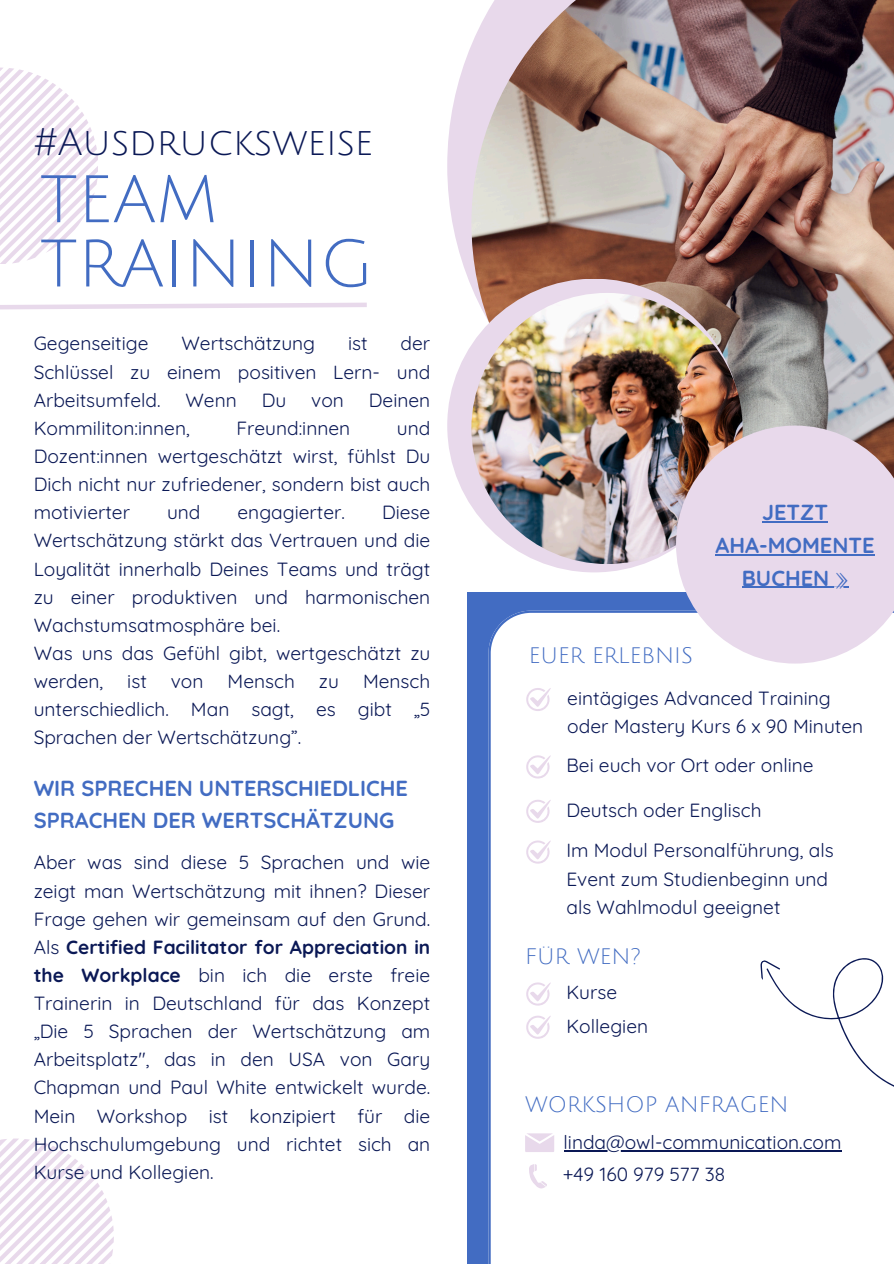
<style>
.page{position:relative;width:894px;height:1264px;background:#fff}
.page>*{position:absolute;margin:0;border:0;box-sizing:border-box;transform-origin:0 0}
.t1{font:65.55px/64.2px "Julius Sans One";color:#426cc2}
.t2{font:37.35px "Julius Sans One";color:#0a1855}
.t3{font:700 21.75px/32.7px "Quicksand";color:#426cc2}
.t4{font:21.75px "Julius Sans One";color:#426cc2}
.t5{font:19.05px/28.2px "Quicksand";color:#0a1855;text-align:justify}
.s1{font-weight:700}
.s2{font-family:"Free Mono";font-weight:400}
</style>
<div class="page">
<svg style="left:447px;top:47px;width:24px;height:431px"></svg>
<img style="left:471px;top:0;width:422px;height:513px">
<div style="left:467px;top:592px;width:426px;height:671px;background:#426cc2"></div>
<div style="left:447px;top:279px;width:293px;height:293px;background:#e8d9eb;border-radius:50%"></div>
<img style="left:471px;top:293px;width:271px;height:271px;border-radius:50%">
<div style="left:488px;top:610px;width:405px;height:653px;background:#fff"></div>
<svg style="left:0;top:68px;width:98px;height:196px"></svg>
<div style="left:754px;top:870px;width:139px;height:281px;background:#fff"></div>
<svg style="left:0;top:1138px;width:114px;height:125px"></svg>
<svg style="left:528px;top:1163px;width:18px;height:25px"></svg>
<svg style="left:525px;top:1133px;width:29px;height:18px"></svg>
<hr style="left:563px;top:1149px;width:278px;height:2px;background:#0a1855">
<svg style="left:525px;top:687px;width:25px;height:24px"></svg>
<svg style="left:525px;top:755px;width:25px;height:23px"></svg>
<svg style="left:525px;top:799px;width:25px;height:24px"></svg>
<svg style="left:525px;top:840px;width:25px;height:23px"></svg>
<svg style="left:0;top:302px;width:367px;height:8px"></svg>
<svg style="left:525px;top:982px;width:25px;height:23px"></svg>
<svg style="left:525px;top:1015px;width:25px;height:23px"></svg>
<svg style="left:675px;top:425px;width:218px;height:238px;fill:#e8d9eb"></svg>
<hr style="left:761px;top:521px;width:66px;height:1px;background:#426cc2">
<hr style="left:715px;top:554px;width:159px;height:1px;background:#426cc2">
<hr style="left:741px;top:587px;width:107px;height:1px;background:#426cc2">
<h1 class="t2" style="left:34px;top:122px;width:341px">#Ausdrucksweise</h1>
<p class="t1" style="left:40px;top:169px;width:335px">TEAM<br>TRAINING</p>
<p class="t5" style="left:34px;top:329px;width:398px;text-indent:367px">der Schlüssel zu einem positiven Lern- und Arbeitsumfeld.</p>
<p class="t5" style="left:34px;top:329px;width:116px">Gegenseitige</p>
<p class="t5" style="left:181px;top:329px;width:135px">Wertschätzung</p>
<p class="t5" style="left:348px;top:329px;width:21px">ist</p>
<p class="t5" style="left:185px;top:385px;width:53px">Wenn</p>
<p class="t5" style="left:262px;top:385px;width:26px">Du</p>
<p class="t5" style="left:311px;top:385px;width:34px">von</p>
<p class="t5" style="left:369px;top:385px;width:63px">Deinen</p>
<p class="t5" style="left:34px;top:413px;width:157px">Kommiliton:innen,</p>
<p class="t5" style="left:236px;top:413px;width:115px">Freund:innen</p>
<p class="t5" style="left:34px;top:413px;width:398px;text-indent:363px">und Dozent:innen wertgeschätzt wirst, fühlst Du Dich nicht nur zufriedener, sondern bist auch motivierter</p>
<p class="t5" style="left:167px;top:498px;width:35px">und</p>
<p class="t5" style="left:237px;top:498px;width:109px">engagierter.</p>
<p class="t5" style="left:34px;top:498px;width:398px;text-indent:348px">Diese Wertschätzung stärkt das Vertrauen und die Loyalität innerhalb Deines Teams und trägt zu einer produktiven und harmonischen Wachstumsatmosphäre bei.</p>
<h4 class="t5" style="left:34px;top:638px;width:398px">Was uns das Gefühl gibt, wertgeschätzt zu werden,</h4>
<h4 class="t5" style="left:34px;top:666px;width:398px;text-indent:329px">Mensch unterschiedlich. Man sagt, es gibt „5<br>Sprachen der Wertschätzung”.</h4>
<h4 class="t5" style="left:127px;top:666px;width:21px">ist</h4>
<h4 class="t5" style="left:171px;top:666px;width:34px">von</h4>
<h4 class="t5" style="left:227px;top:666px;width:69px">Mensch</h4>
<h4 class="t5" style="left:319px;top:666px;width:21px">zu</h4>
<h3 class="t3" style="left:34px;top:771px;width:376px">WIR SPRECHEN UNTERSCHIEDLICHE<br>SPRACHEN DER WERTSCHÄTZUNG</h3>
<p class="t5" style="left:34px;top:848px;width:398px">Aber was sind diese 5 Sprachen und wie zeigt man Wertschätzung mit ihnen? Dieser Frage gehen wir gemeinsam auf den Grund.<br>Als <span class="s1">Certified Facilitator for Appreciation in the Workplace</span> bin ich die erste freie Trainerin in Deutschland für das Konzept „Die 5 Sprachen der Wertschätzung am Arbeitsplatz", das in den USA von Gary Chapman und Paul White entwickelt wurde.<br>Mein Workshop ist konzipiert für die Hochschulumgebung und richtet sich an Kurse und Kollegien.</p>
<p class="t4" style="left:528px;top:644px;width:165px">EUER ERLEBNIS</p>
<h4 class="t3" style="left:715px;top:496px;width:161px;text-align:center">JETZT<br>AHA-MOMENTE</h4>
<p class="t3" style="left:741px;top:561px;width:108px">BUCHEN <span class="s2">⟫</span></p>
<p class="t5" style="left:567px;top:683px;width:297px">eintägiges Advanced Training oder Mastery Kurs 6 x 90 Minuten</p>
<p class="t5" style="left:566px;top:751px;width:249px">Bei euch vor Ort oder online</p>
<p class="t5" style="left:566px;top:795px;width:196px">Deutsch oder Englisch</p>
<p class="t5" style="left:566px;top:836px;width:269px;text-align:left">Im Modul Personalführung, als<br>Event zum Studienbeginn und als Wahlmodul geeignet</p>
<p class="t4" style="left:525px;top:945px;width:117px">FÜR WEN?</p>
<p class="t5" style="left:566px;top:978px;width:52px">Kurse</p>
<p class="t5" style="left:566px;top:1011px;width:83px">Kollegien</p>
<p class="t4" style="left:525px;top:1093px;width:265px">WORKSHOP ANFRAGEN</p>
<p class="t5" style="left:563px;top:1127px;width:279px">linda@owl-communication.com</p>
<p class="t5" style="left:562px;top:1160px;width:164px">+49 160 979 577 38</p>
</div>
